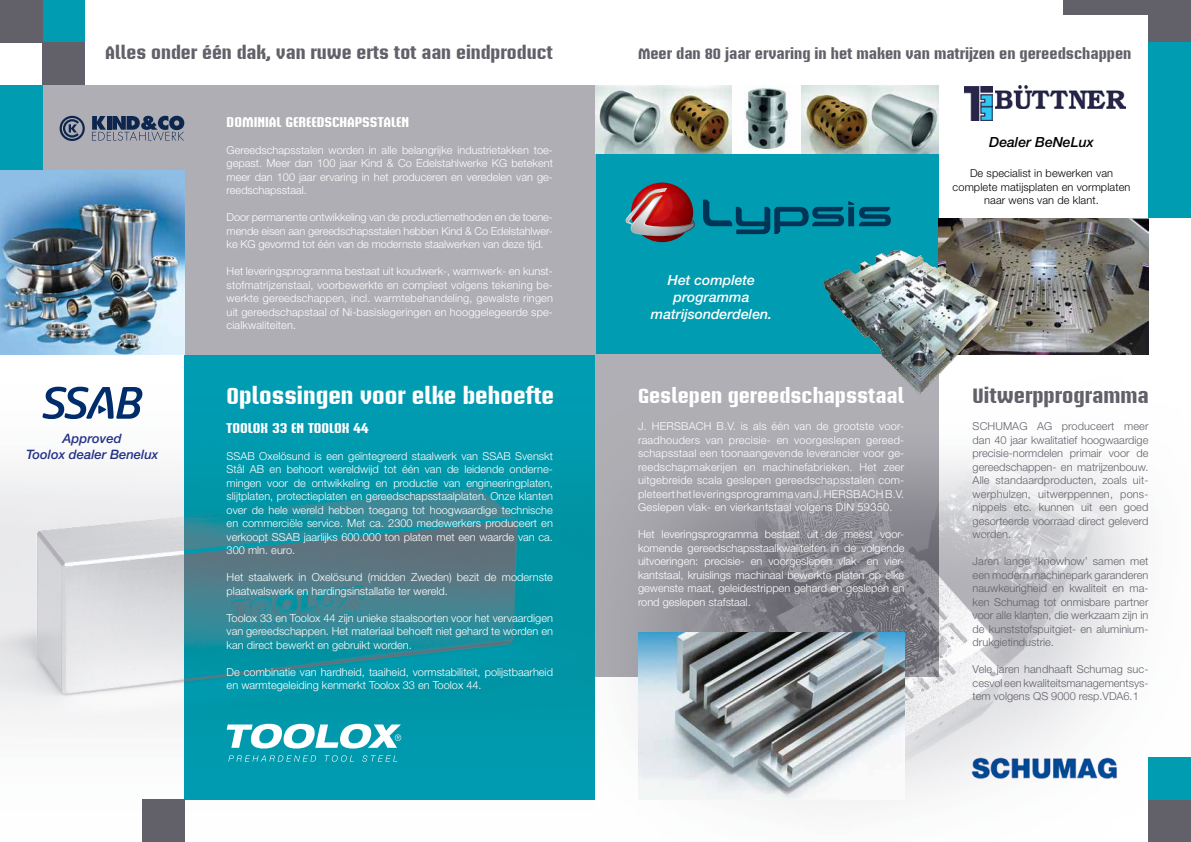
<style>
.page{position:relative;width:1191px;height:842px;background:#fff}
.page>*{position:absolute;margin:0;border:0;box-sizing:border-box;transform-origin:0 0}
.t1{font:700 22.9px "Briem Akademi Std";color:#fff}
.t2{font:700 20.5px "Briem Akademi Std";color:#62616a}
.t3{font:700 20.2px "Briem Akademi Std";color:#fff}
.t4{font:700 18px "Briem Akademi Std";color:#62616a}
.t5{font:700 14.9px "Briem Akademi Std";color:#62616a}
.t6{font:700 14px "Briem Akademi Std";color:#fff}
.t7{font:italic 500 14px/16.8px "Helvetica Neue LT Std";color:#fff;text-align:center}
.t8{font:italic 500 14px "Helvetica Neue LT Std";color:#000}
.t9{font:italic 500 13px/15.6px "Helvetica Neue LT Std";color:#243285;text-align:center}
.t10{font:300 11px/13.5px "Helvetica Neue LT Std";color:#fff;text-align:justify}
.t11{font:300 11px/13.5px "Helvetica Neue LT Std";color:#62616a;text-align:justify}
.t12{font:300 11px/13.5px "Helvetica Neue LT Std";letter-spacing:.01em;color:#000;text-align:center}
</style>
<div class="page">
<img style="left:0;top:354px;width:1149px;height:488px">
<img style="left:184px;top:354px;width:411px;height:445px">
<div style="left:595px;top:154px;width:343px;height:200px;background:#009cb1"></div>
<img style="left:595px;top:354px;width:343px;height:323px">
<div style="left:43px;top:85px;width:552px;height:269px;background:#aeaeb4"></div>
<div style="left:142px;top:799px;width:42px;height:43px;background:#62616a"></div>
<div style="left:1148px;top:799px;width:43px;height:43px;background:#62616a"></div>
<div style="left:43px;top:0;width:42px;height:43px;background:#009cb1"></div>
<div style="left:0;top:0;width:43px;height:43px;background:#62616a"></div>
<div style="left:0;top:85px;width:43px;height:85px;background:#009cb1"></div>
<div style="left:43px;top:43px;width:42px;height:42px;background:#62616a"></div>
<div style="left:1148px;top:0;width:43px;height:42px;background:#62616a"></div>
<div style="left:1063px;top:0;width:128px;height:14px;background:#62616a"></div>
<div style="left:1148px;top:757px;width:43px;height:42px;background:#009cb1"></div>
<div style="left:1148px;top:42px;width:43px;height:176px;background:#009cb1"></div>
<img style="left:0;top:170px;width:184px;height:184px">
<img style="left:938px;top:218px;width:210px;height:136px">
<img style="left:595px;top:85px;width:69px;height:69px">
<img style="left:664px;top:85px;width:68px;height:69px">
<svg style="left:745px;top:87px;width:45px;height:63px"></svg>
<img style="left:801px;top:85px;width:69px;height:69px">
<svg style="left:870px;top:85px;width:68px;height:69px;background:#afbcbb"></svg>
<img style="left:966px;top:746px;width:157px;height:43px">
<img style="left:638px;top:632px;width:266px;height:167px">
<svg style="left:228px;top:755px;width:88px;height:7px"></svg>
<svg style="left:325px;top:755px;width:29px;height:7px"></svg>
<svg style="left:362px;top:755px;width:35px;height:7px"></svg>
<svg style="left:227px;top:724px;width:174px;height:24px"></svg>
<svg style="left:92px;top:116px;width:92px;height:25px"></svg>
<svg style="left:59px;top:115px;width:26px;height:26px"></svg>
<svg style="left:43px;top:387px;width:99px;height:32px"></svg>
<svg style="left:625px;top:183px;width:70px;height:59px"></svg>
<svg style="left:703px;top:200px;width:188px;height:34px"></svg>
<img style="left:995px;top:86px;width:130px;height:23px">
<img style="left:964px;top:87px;width:28px;height:33px">
<img style="left:818px;top:244px;width:184px;height:150px">
<h3 class="t4" style="left:105px;top:43px;width:449px">Alles onder één dak, van ruwe erts tot aan eindproduct</h3>
<p class="t6" style="left:227px;top:114px;width:184px">DOMINIAL GEREEDSCHAPSSTALEN</p>
<p class="t10" style="left:227px;top:143px;width:328px">Gereedschapsstalen worden in alle belangrijke industrietakken toe&shy;gepast. Meer dan 100 jaar Kind &amp; Co Edelstahlwerke KG betekent meer dan 100 jaar ervaring in het produceren en veredelen van ge&shy;reedschapsstaal.</p>
<p class="t10" style="left:227px;top:210px;width:328px">Door permanente ontwikkeling van de productiemethoden en de toene&shy;mende eisen aan gereedschapsstalen hebben Kind &amp; Co Edelstahlwer&shy;ke KG gevormd tot één van de modernste staalwerken van deze tijd.</p>
<p class="t10" style="left:227px;top:264px;width:328px">Het leveringsprogramma bestaat uit koudwerk-, warmwerk- en kunst&shy;stofmatrijzenstaal, voorbewerkte en compleet volgens tekening be&shy;werkte gereedschappen, incl. warmtebehandeling, gewalste ringen uit gereedschapstaal of Ni-basislegeringen en hooggelegeerde spe&shy;cialkwaliteiten.</p>
<h3 class="t5" style="left:638px;top:45px;width:495px">Meer dan 80 jaar ervaring in het maken van matrijzen en gereedschappen</h3>
<p class="t7" style="left:651px;top:271px;width:123px">Het complete programma matrijsonderdelen.</p>
<p class="t8" style="left:989px;top:134px;width:106px">Dealer BeNeLux</p>
<p class="t12" style="left:952px;top:166px;width:179px">De specialist in bewerken van complete matijsplaten en vormplaten naar wens van de klant.</p>
<p class="t9" style="left:26px;top:430px;width:134px">Approved<br>Toolox dealer Benelux</p>
<h1 class="t1" style="left:227px;top:383px;width:329px">Oplossingen voor elke behoefte</h1>
<h3 class="t3" style="left:638px;top:385px;width:268px">Geslepen gereedschapsstaal</h3>
<p class="t6" style="left:227px;top:420px;width:144px">TOOLOX 33 EN TOOLOX 44</p>
<p class="t10" style="left:227px;top:449px;width:328px">SSAB Oxelösund is een geïntegreerd staalwerk van SSAB Svenskt Stål AB en behoort wereldwijd tot één van de leidende onderne&shy;mingen voor de ontwikkeling en productie van engineeringplaten, slijtplaten, protectieplaten en gereedschapsstaalplaten. Onze klanten over de hele wereld hebben toegang tot hoogwaardige technische en commerciële service. Met ca. 2300 medewerkers produceert en verkoopt SSAB jaarlijks 600.000 ton platen met een waarde van ca.<br>300 mln. euro.</p>
<p class="t10" style="left:227px;top:570px;width:328px">Het staalwerk in Oxelösund (midden Zweden) bezit de modernste plaatwalswerk en hardingsinstallatie ter wereld.</p>
<p class="t10" style="left:227px;top:611px;width:328px">Toolox 33 en Toolox 44 zijn unieke staalsoorten voor het vervaardigen van gereedschappen. Het materiaal behoeft niet gehard te worden en kan direct bewerkt en gebruikt worden.</p>
<p class="t10" style="left:227px;top:665px;width:328px">De combinatie van hardheid, taaiheid, vormstabiliteit, polijstbaarheid en warmtegeleiding kenmerkt Toolox 33 en Toolox 44.</p>
<p class="t10" style="left:638px;top:419px;width:268px">J. HERSBACH B.V. is als één van de grootste voor&shy;raadhouders van precisie- en voorgeslepen gereed&shy;schapsstaal een toonaangevende leverancier voor ge&shy;reedschapmakerijen en machinefabrieken. Het zeer uitgebreide scala geslepen gereedschapsstalen com&shy;pleteert het leveringsprogramma van J. HERSBACH B.V.<br>Geslepen vlak- en vierkantstaal volgens DIN 59350.</p>
<p class="t10" style="left:638px;top:527px;width:268px">Het leveringsprogramma bestaat uit de meest voor&shy;komende gereedschapsstaalkwaliteiten in de volgende uitvoeringen: precisie- en voorgeslepen vlak- en vier&shy;kantstaal, kruislings machinaal bewerkte platen op elke gewenste maat, geleidestrippen gehard en geslepen en rond geslepen stafstaal.</p>
<h2 class="t2" style="left:972px;top:384px;width:178px">Uitwerpprogramma</h2>
<p class="t11" style="left:972px;top:419px;width:177px">SCHUMAG AG produceert meer dan 40 jaar kwalitatief hoogwaardige precisie-normdelen primair voor de gereedschappen- en matrijzenbouw.<br>Alle standaardproducten, zoals uit&shy;werphulzen, uitwerppennen, pons&shy;nippels etc. kunnen uit een goed gesorteerde voorraad direct geleverd worden.</p>
<p class="t11" style="left:972px;top:554px;width:177px">Jaren lange ‘knowhow’ samen met een modern machinepark garanderen nauwkeurigheid en kwaliteit en ma&shy;ken Schumag tot onmisbare partner voor alle klanten, die werkzaam zijn in de kunststofspuitgiet- en aluminium&shy;drukgietindustrie.</p>
<p class="t11" style="left:972px;top:662px;width:177px">Vele jaren handhaaft Schumag suc&shy;cesvol een kwaliteitsmanagementsys&shy;tem volgens QS 9000 resp.VDA6.1</p>
</div>
